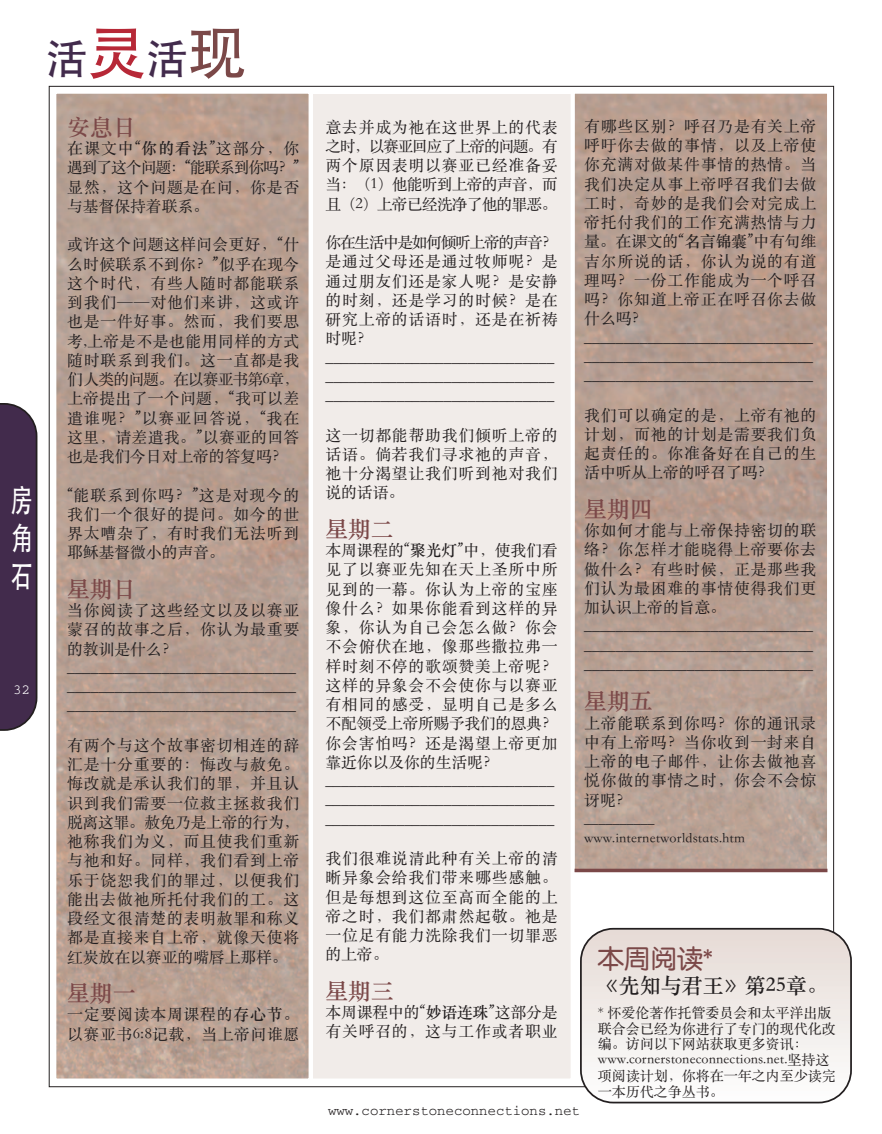
<style>
.page{position:relative;width:882px;height:1134px;background:#fff}
.page>*{position:absolute;margin:0;border:0;box-sizing:border-box;transform-origin:0 0}
.t1{font:500 42px "ST Heiti SC";color:#422b4c}
.t2{font:500 31.5px/37.8px "ST Heiti SC";color:#fff;text-align:justify;scale:.7 1}
.t3{font:26.25px "FZY3 JW GB1 0";color:#7b4848}
.t4{font:22.75px "ST Songti SC Bold";color:#7b4848}
.t5{font:21px "ST Songti SC Bold";color:#231f20}
.t6{font:15.75px/19.2px "ST Songti SC Regular";letter-spacing:.055em;color:#231f20;text-align:justify}
.t7{font:14px/15.8px "ST Songti SC Regular";color:#231f20}
.t8{font:14px "Courier";color:#231f20}
.t9{font:14px "Courier";color:#fff}
.s1{font-size:59.32px;color:#b72837}
.s2{font-size:59.32px;color:#7b4848}
.s3{font-family:"ST Songti SC Bold"}
</style>
<div class="page">
<div style="left:55px;top:92px;width:255px;height:988px;border:2px solid #fff"></div>
<div style="left:313px;top:94px;width:258px;height:985px;background:#f1ece9"></div>
<div style="left:573px;top:92px;width:256px;height:782px;border:2px solid #fff"></div>
<svg style="left:580px;top:928px;width:272px;height:175px"></svg>
<hr style="left:575px;top:869px;width:252px;height:3px;background:#7b4848">
<svg style="left:0;top:403px;width:37px;height:328px;background:#473250"></svg>
<h2 class="t2" style="left:10px;top:481px;width:33px">房角石</h2>
<p class="t9" style="left:14px;top:685px;width:18px">32</p>
<h1 class="t1" style="left:46px;top:37px;width:203px">活<span class="s1">灵</span>活<span class="s2">现</span></h1>
<h3 class="t4" style="left:67px;top:110px;width:70px">安息日</h3>
<p class="t6" style="left:67px;top:138px;width:234px">在课文中<span class="s3">“你的看法”</span>这部分，你遇到了这个问题：“能联系到你吗？”显然，这个问题是在问，你是否与基督保持着联系。</p>
<p class="t6" style="left:67px;top:234px;width:234px">或许这个问题这样问会更好，“什么时候联系不到你？”似乎在现今这个时代，有些人随时都能联系到我们——对他们来讲，这或许也是一件好事。然而，我们要思考,上帝是不是也能用同样的方式随时联系到我们。这一直都是我们人类的问题。在以赛亚书第6章，上帝提出了一个问题，“我可以差遣谁呢？”以赛亚回答说，“我在这里，请差遣我。”以赛亚的回答也是我们今日对上帝的答复吗？</p>
<p class="t6" style="left:67px;top:484px;width:234px">“能联系到你吗？”这是对现今的我们一个很好的提问。如今的世界太嘈杂了，有时我们无法听到耶稣基督微小的声音。</p>
<h3 class="t4" style="left:67px;top:572px;width:70px">星期日</h3>
<p class="t6" style="left:67px;top:600px;width:234px;text-align:left">当你阅读了这些经文以及以赛亚蒙召的故事之后，你认为最重要的教训是什么？_____________________________ _____________________________ _____________________________</p>
<p class="t6" style="left:67px;top:734px;width:234px">有两个与这个故事密切相连的辞汇是十分重要的：悔改与赦免。悔改就是承认我们的罪，并且认识到我们需要一位救主拯救我们脱离这罪。赦免乃是上帝的行为，祂称我们为义，而且使我们重新与祂和好。同样，我们看到上帝乐于饶恕我们的罪过，以便我们能出去做祂所托付我们的工。这段经文很清楚的表明赦罪和称义都是直接来自上帝，就像天使将红炭放在以赛亚的嘴唇上那样。</p>
<h3 class="t4" style="left:67px;top:976px;width:70px">星期一</h3>
<p class="t6" style="left:67px;top:1004px;width:234px">一定要阅读本周课程的<span class="s3">存心节</span>。以赛亚书6:8记载，当上帝问谁愿</p>
<p class="t6" style="left:325px;top:116px;width:234px">意去并成为祂在这世界上的代表之时，以赛亚回应了上帝的问题。有两个原因表明以赛亚已经准备妥当：（1）他能听到上帝的声音，而且（2）上帝已经洗净了他的罪恶。</p>
<p class="t6" style="left:325px;top:232px;width:234px;text-align:left">你在生活中是如何倾听上帝的声音？是通过父母还是通过牧师呢？是通过朋友们还是家人呢？是安静的时刻，还是学习的时候？是在研究上帝的话语时，还是在祈祷时呢？_____________________________ _____________________________ _____________________________</p>
<p class="t6" style="left:325px;top:424px;width:234px">这一切都能帮助我们倾听上帝的话语。倘若我们寻求祂的声音，祂十分渴望让我们听到祂对我们说的话语。</p>
<h3 class="t4" style="left:325px;top:512px;width:70px">星期二</h3>
<p class="t6" style="left:325px;top:540px;width:234px;text-align:left">本周课程的<span class="s3">“聚光灯”</span>中，使我们看见了以赛亚先知在天上圣所中所见到的一幕。你认为上帝的宝座像什么？如果你能看到这样的异象，你认为自己会怎么做？你会不会俯伏在地，像那些撒拉弗一样时刻不停的歌颂赞美上帝呢？这样的异象会不会使你与以赛亚有相同的感受，显明自己是多么不配领受上帝所赐予我们的恩典？你会害怕吗？还是渴望上帝更加靠近你以及你的生活呢？_____________________________ _____________________________ _____________________________</p>
<p class="t6" style="left:325px;top:848px;width:234px">我们很难说清此种有关上帝的清晰异象会给我们带来哪些感触。但是每想到这位至高而全能的上帝之时，我们都肃然起敬。祂是一位足有能力洗除我们一切罪恶的上帝。</p>
<h3 class="t4" style="left:325px;top:974px;width:70px">星期三</h3>
<p class="t6" style="left:325px;top:1002px;width:234px">本周课程中的<span class="s3">“妙语连珠”</span>这部分是有关呼召的，这与工作或者职业</p>
<p class="t6" style="left:584px;top:116px;width:234px;text-align:left">有哪些区别？呼召乃是有关上帝呼吁你去做的事情，以及上帝使你充满对做某件事情的热情。当我们决定从事上帝呼召我们去做工时，奇妙的是我们会对完成上帝托付我们的工作充满热情与力量。在课文的<span class="s3">“名言锦囊”</span>中有句维吉尔所说的话，你认为说的有道理吗？一份工作能成为一个呼召吗？你知道上帝正在呼召你去做什么吗？_____________________________ _____________________________ _____________________________</p>
<p class="t6" style="left:584px;top:404px;width:234px">我们可以确定的是，上帝有祂的计划，而祂的计划是需要我们负起责任的。你准备好在自己的生活中听从上帝的呼召了吗？</p>
<h3 class="t4" style="left:584px;top:492px;width:70px">星期四</h3>
<p class="t6" style="left:584px;top:520px;width:234px;text-align:left">你如何才能与上帝保持密切的联络？你怎样才能晓得上帝要你去做什么？有些时候，正是那些我们认为最困难的事情使得我们更加认识上帝的旨意。_____________________________ _____________________________ _____________________________</p>
<h3 class="t4" style="left:584px;top:684px;width:70px">星期五</h3>
<p class="t6" style="left:584px;top:712px;width:234px">上帝能联系到你吗？你的通讯录中有上帝吗？当你收到一封来自上帝的电子邮件，让你去做祂喜悦你做的事情之时，你会不会惊讶呢？</p>
<p class="t7" style="left:584px;top:809px;width:162px;line-height:19.2px">__________ www.internetworldstats.htm</p>
<h3 class="t3" style="left:598px;top:945px;width:117px">本周阅读*</h3>
<h3 class="t5" style="left:598px;top:969px;width:231px">《先知与君王》第25章。</h3>
<p class="t7" style="left:598px;top:1004px;width:240px">* 怀爱伦著作托管委员会和太平洋出版联合会已经为你进行了专门的现代化改编。访问以下网站获取更多资讯：www.cornerstoneconnections.net.坚持这项阅读计划，你将在一年之内至少读完一本历代之争丛书。</p>
<p class="t8" style="left:328px;top:1106px;width:254px">www.cornerstoneconnections.net</p>
</div>
